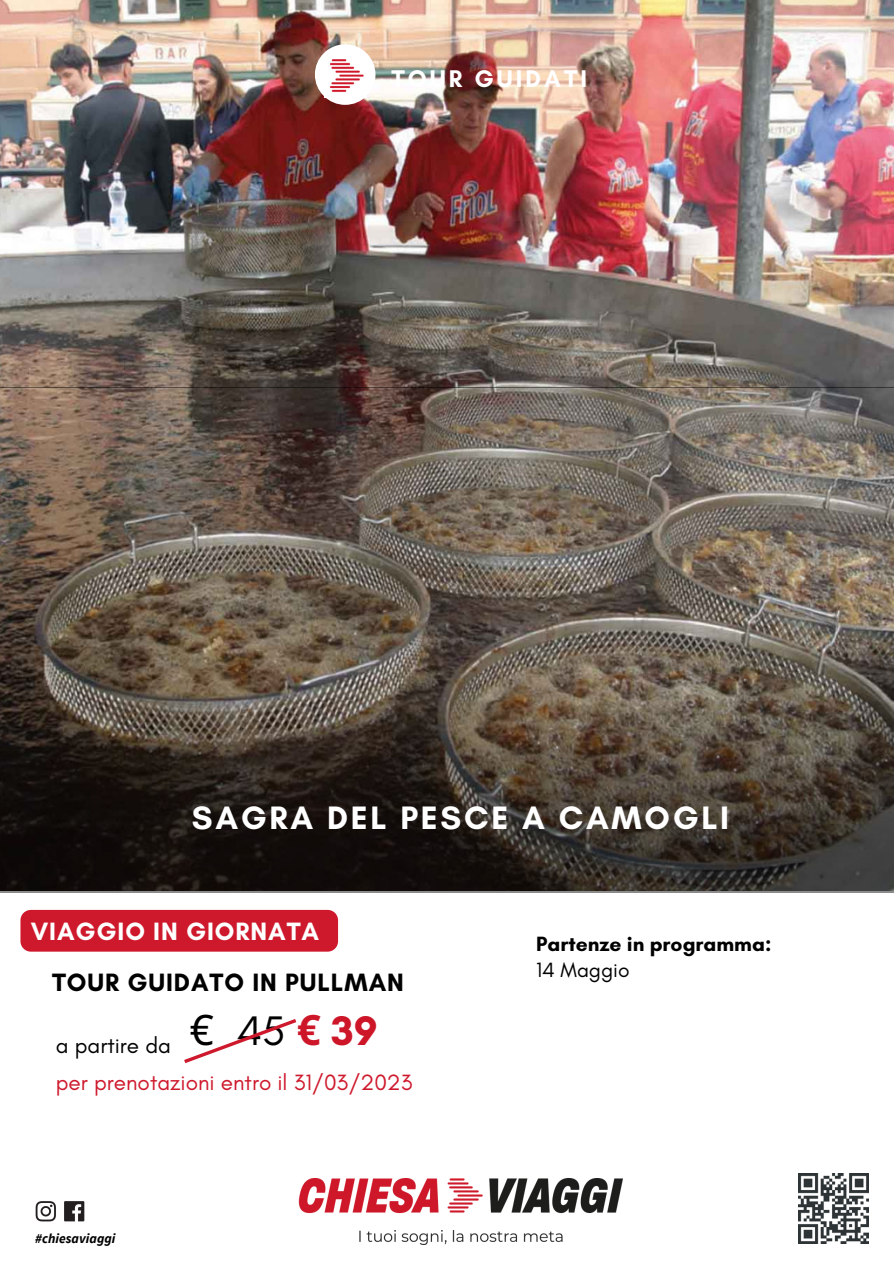
<style>
.page{position:relative;width:894px;height:1264px;background:#fff}
.page>*{position:absolute;margin:0;border:0;box-sizing:border-box;transform-origin:0 0}
.t1{font:42px "Glacial Indifference";color:#000}
.t2{font:700 33px "Glacial Indifference";letter-spacing:.085em;color:#fff}
.t3{font:700 25.5px "Glacial Indifference";letter-spacing:.035em;color:#000}
.t4{font:700 25.5px "Glacial Indifference";letter-spacing:.035em;color:#fff}
.t5{font:700 24.6px "Glacial Indifference";letter-spacing:.125em;color:#fff}
.t6{font:22.5px "Glacial Indifference";color:#ce192c}
.t7{font:22.5px "Glacial Indifference";color:#000}
.t8{font:700 21px "Glacial Indifference";color:#000}
.t9{font:21px "Glacial Indifference";color:#000}
.t10{font:italic 700 13.5px "Source Sans Pro";letter-spacing:.005em;color:#000}
.s1{font-family:"Noto Sans"}
.s2{font-family:"Noto Sans";font-weight:700;color:#cd1729}
.s3{font-weight:700;color:#cd1729}
</style>
<div class="page">
<img style="left:0;top:0;width:893px;height:388px">
<svg style="left:0;top:388px;width:893px;height:504px;background:#5b5046"></svg>
<div style="left:315px;top:44px;width:60px;height:61px;background:#fff;border-radius:50%"></div>
<img style="left:330px;top:59px;width:37px;height:38px">
<img style="left:298px;top:1178px;width:324px;height:65px">
<img style="left:798px;top:1173px;width:69px;height:70px">
<img style="left:35px;top:1201px;width:50px;height:21px">
<div style="left:20px;top:909px;width:318px;height:42px;background:#ce192c;border-radius:10px"></div>
<svg style="left:184px;top:1019px;width:113px;height:44px"></svg>
<p class="t5" style="left:391px;top:63px;width:197px">TOUR GUIDATI</p>
<h2 class="t2" style="left:192px;top:798px;width:538px">SAGRA DEL PESCE A CAMOGLI</h2>
<p class="t4" style="left:31px;top:915px;width:290px">VIAGGIO IN GIORNATA</p>
<p class="t3" style="left:52px;top:966px;width:353px">TOUR GUIDATO IN PULLMAN</p>
<h1 class="t1" style="left:190px;top:1005px;width:189px"><span class="s1">€</span> 45<span class="s2">€</span><span class="s3">39</span></h1>
<p class="t6" style="left:56px;top:1068px;width:358px">per prenotazioni entro il 31/03/2023</p>
<p class="t7" style="left:56px;top:1031px;width:117px">a partire da</p>
<p class="t10" style="left:35px;top:1229px;width:82px">#chiesaviaggi</p>
<p class="t8" style="left:536px;top:930px;width:237px">Partenze in programma:</p>
<p class="t9" style="left:536px;top:956px;width:95px">14 Maggio</p>
</div>
